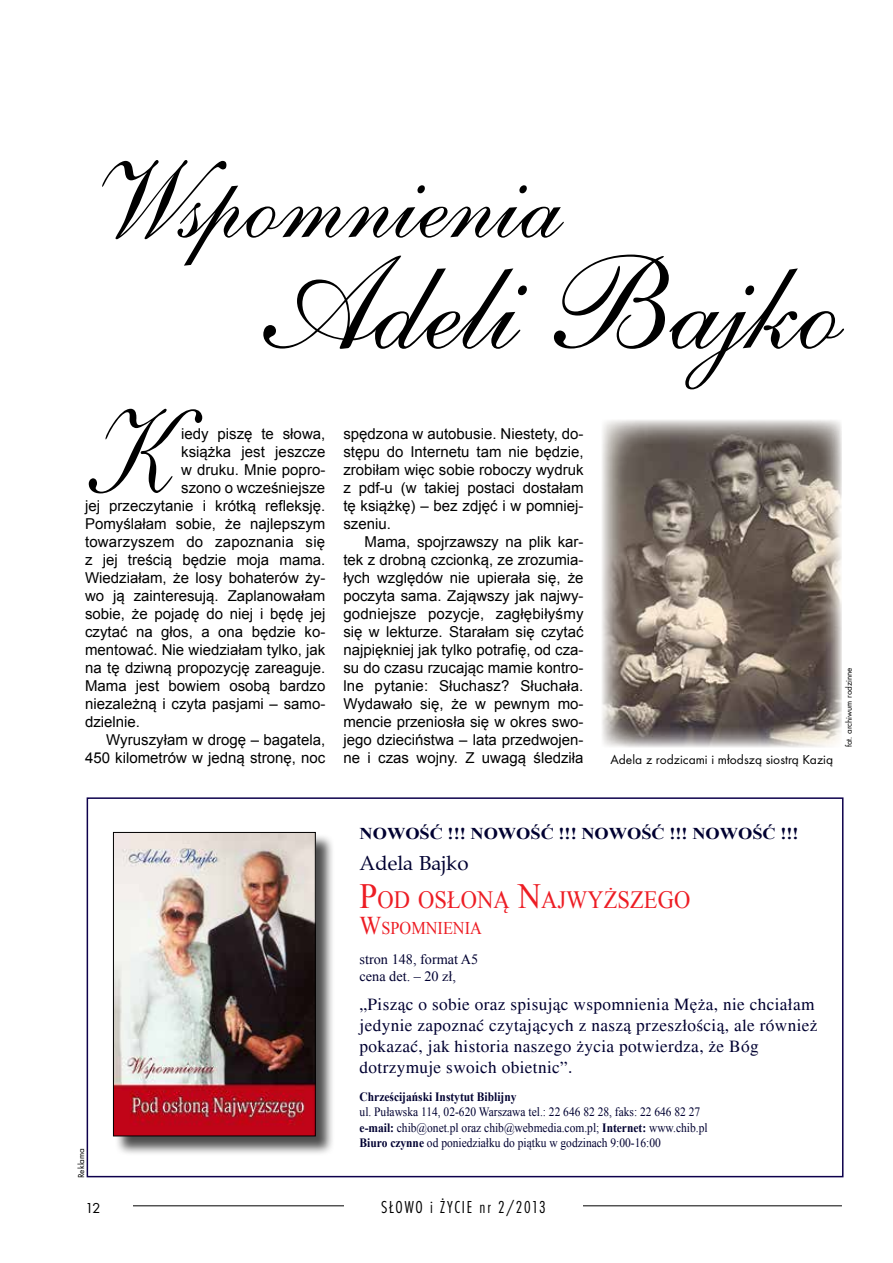
<style>
.page{position:relative;width:893px;height:1263px;background:#fff}
.page>*{position:absolute;margin:0;border:0;box-sizing:border-box;transform-origin:0 0}
.t1{font:130.5px "English 111 Adagio EU";color:#000}
.t2{font:119.1px "English 111 Adagio EU";color:#000;scale:.82 1}
.t3{font:108px "English 111 Adagio EU";color:#000}
.t4{font:24.9px "Times New Roman";color:#ed1d24;scale:.91 1}
.t5{font:20.25px "Palm Springs";color:#000031}
.t6{font:18px "Futura TEE Ligh Cond";letter-spacing:.1em;color:#000}
.t7{font:17.85px "Times New Roman";color:#ed1d24;scale:.91 1}
.t8{font:17.25px/21px "Times";letter-spacing:.02em;color:#000031}
.t9{font:700 16.5px "Times New Roman";color:#000031;scale:1.11 1}
.t10{font:15px/18px "Arial";color:#000;text-align:justify}
.t11{font:15px "Futura TEE";color:#000}
.t12{font:14.25px/17.1px "Times New Roman";color:#000031}
.t13{font:13.5px "Futura TEE";color:#000}
.t14{font:12.75px/15.3px "Times New Roman";color:#000031;scale:.9 1}
.t15{font:700 12.75px "Times New Roman";color:#000031;scale:.9 1}
.t16{font:9px "Futura TEE";color:#000}
.s1{font-size:35.4px}
.s2{font-size:25.5px}
.s3{font-weight:700}
</style>
<div class="page">
<hr style="left:133px;top:1205px;width:709px;height:1px;background:#000">
<div style="left:344px;top:1199px;width:239px;height:23px;background:#fff"></div>
<div style="left:87px;top:797px;width:756px;height:380px;border:2px solid #0d004c"></div>
<div style="left:115px;top:834px;width:220px;height:322px;background:#000;opacity:.7"></div>
<img style="left:115px;top:834px;width:199px;height:300px">
<div style="left:113px;top:832px;width:203px;height:304px;border:1px solid #000"></div>
<img style="left:602px;top:420px;width:240px;height:327px">
<h3 class="t3" style="left:85px;top:135px;width:479px">Wspomnienia</h3>
<h1 class="t1" style="left:259px;top:224px;width:584px">Adeli Bajko</h1>
<h2 class="t2" style="left:85px;top:380px;width:107px">K</h2>
<p class="t10" style="left:181px;top:425px;width:146px">iedy piszę te słowa,</p>
<p class="t10" style="left:181px;top:443px;width:146px">książka jest jeszcze</p>
<p class="t10" style="left:181px;top:461px;width:146px">w druku. Mnie popro-</p>
<p class="t10" style="left:181px;top:479px;width:146px">szono o wcześniejsze</p>
<p class="t10" style="left:85px;top:497px;width:242px">jej przeczytanie i krótką refleksję.</p>
<p class="t10" style="left:85px;top:515px;width:242px">Pomyślałam sobie, że najlepszym</p>
<p class="t10" style="left:85px;top:533px;width:242px">towarzyszem do zapoznania się</p>
<p class="t10" style="left:85px;top:551px;width:242px">z jej treścią będzie moja mama.</p>
<p class="t10" style="left:85px;top:569px;width:242px">Wiedziałam, że losy bohaterów ży-</p>
<p class="t10" style="left:85px;top:587px;width:242px">wo ją zainteresują. Zaplanowałam</p>
<p class="t10" style="left:85px;top:605px;width:242px">sobie, że pojadę do niej i będę jej</p>
<p class="t10" style="left:85px;top:623px;width:242px">czytać na głos, a ona będzie ko-</p>
<p class="t10" style="left:85px;top:641px;width:242px">mentować. Nie wiedziałam tylko, jak</p>
<p class="t10" style="left:85px;top:659px;width:242px">na tę dziwną propozycję zareaguje.</p>
<p class="t10" style="left:85px;top:677px;width:242px">Mama jest bowiem osobą bardzo</p>
<p class="t10" style="left:85px;top:695px;width:242px">niezależną i czyta pasjami – samo-</p>
<p class="t10" style="left:85px;top:713px;width:57px">dzielnie.</p>
<p class="t10" style="left:106px;top:731px;width:221px">Wyruszyłam w drogę – bagatela,</p>
<p class="t10" style="left:85px;top:749px;width:242px">450 kilometrów w jedną stronę, noc</p>
<p class="t10" style="left:343px;top:425px;width:242px">spędzona w autobusie. Niestety, do&shy;stępu do Internetu tam nie będzie, zrobiłam więc sobie roboczy wydruk z pdf-u (w takiej postaci dostałam tę książkę) – bez zdjęć i w pomniej&shy;szeniu.</p>
<p class="t10" style="left:343px;top:533px;width:242px;text-indent:21px">Mama, spojrzawszy na plik kar&shy;tek z drobną czcionką, ze zrozumia&shy;łych względów nie upierała się, że poczyta sama. Zająwszy jak najwy&shy;godniejsze pozycje, zagłębiłyśmy się w lekturze. Starałam się czytać najpiękniej jak tylko potrafię, od cza&shy;su do czasu rzucając mamie kontro&shy;lne pytanie: Słuchasz? Słuchała.<br>Wydawało się, że w pewnym mo&shy;mencie przeniosła się w okres swo&shy;jego dzieciństwa – lata przedwojen&shy;ne i czas wojny. Z uwagą śledziła</p>
<p class="t13" style="left:610px;top:751px;width:224px">Adela z rodzicami i młodszą siostrą Kazią</p>
<p class="t16" style="left:843px;top:747px;width:82px;rotate:-90deg">fot. archiwum rodzinne</p>
<p class="t16" style="left:76px;top:1178px;width:31px;rotate:-90deg">Reklama</p>
<p class="t9" style="left:360px;top:822px;width:397px">NOWOŚĆ !!! NOWOŚĆ !!! NOWOŚĆ !!! NOWOŚĆ !!!</p>
<h3 class="t5" style="left:360px;top:850px;width:111px">Adela Bajko</h3>
<h3 class="t4" style="left:360px;top:883px;width:365px"><span class="s1">P</span>OD OSŁONĄ <span class="s1">N</span>AJWYŻSZEGO</h3>
<p class="t7" style="left:360px;top:916px;width:136px"><span class="s2">W</span>SPOMNIENIA</p>
<p class="t12" style="left:360px;top:950px;width:120px">stron 148, format A5 cena det. – 20 zł,</p>
<p class="t8" style="left:360px;top:994px;width:459px">„Pisząc o sobie oraz spisując wspomnienia Męża, nie chciałam jedynie zapoznać czytających z naszą przeszłością, ale również pokazać, jak historia naszego życia potwierdza, że Bóg dotrzymuje swoich obietnic”.</p>
<p class="t15" style="left:360px;top:1088px;width:176px">Chrześcijański Instytut Biblijny</p>
<p class="t14" style="left:360px;top:1104px;width:388px">ul. Puławska 114, 02-620 Warszawa tel.: 22 646 82 28, faks: 22 646 82 27 <span class="s3">e-mail:</span> chib@onet.pl oraz chib@webmedia.com.pl; <span class="s3">Internet:</span> www.chib.pl<br><span class="s3">Biuro czynne</span> od poniedziałku do piątku w godzinach 9:00-16:00</p>
<p class="t11" style="left:85px;top:1198px;width:17px">12</p>
<p class="t6" style="left:381px;top:1196px;width:166px">SŁOWO i ŻYCIE nr 2/2013</p>
</div>
